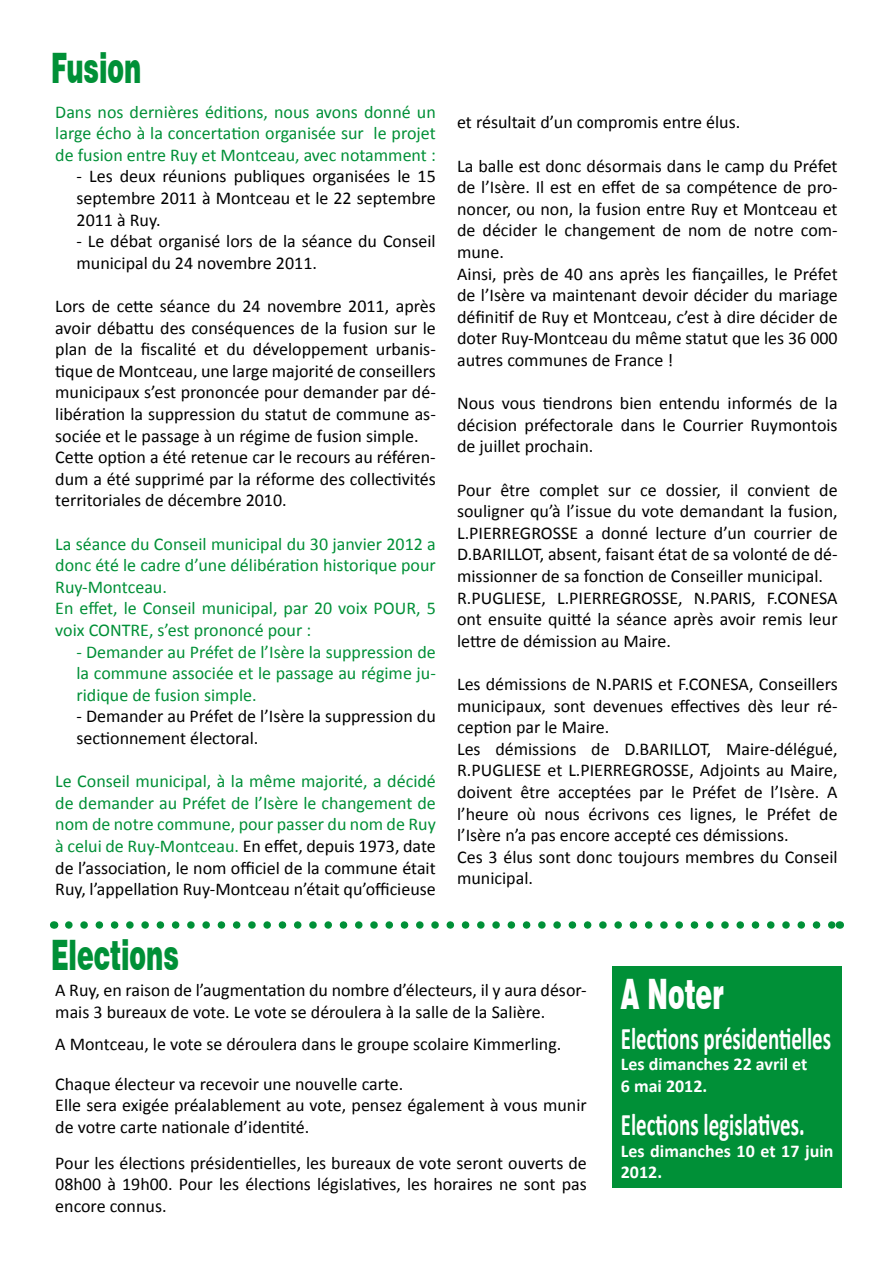
<style>
.page{position:relative;width:893px;height:1263px;background:#fff}
.page>*{position:absolute;margin:0;border:0;box-sizing:border-box;transform-origin:0 0}
.t1{font:900 42px "Swiss 721 BT";color:#009037;scale:.6 1}
.t2{font:900 42px "Swiss 721 BT";color:#fff;scale:.6 1}
.t3{font:700 31.5px "Calibri";color:#fff;scale:.67 1}
.t4{font:18px/21.6px "Calibri";color:#000}
.t5{font:18px/21.6px "Calibri";color:#009037;text-align:justify}
.t6{font:700 18px/21.6px "Calibri";color:#fff}
.s1{color:#000}
</style>
<div class="page">
<svg style="left:69px;top:921px;width:763px;height:8px"></svg>
<div style="left:612px;top:966px;width:230px;height:221px;background:#009037"></div>
<h1 class="t1" style="left:51px;top:42px;width:152px">Fusion</h1>
<p class="t5" style="left:55px;top:100px;width:382px">Dans nos dernières éditions, nous avons donné un large écho à la concertation organisée sur le projet de fusion entre Ruy et Montceau, avec notamment :</p>
<p class="t4" style="left:77px;top:165px;width:361px;text-align:justify">- Les deux réunions publiques organisées le 15 septembre 2011 à Montceau et le 22 septembre 2011 à Ruy.</p>
<p class="t4" style="left:77px;top:230px;width:361px">- Le débat organisé lors de la séance du Conseil municipal du 24 novembre 2011.</p>
<p class="t4" style="left:55px;top:294px;width:382px">Lors de cette séance du 24 novembre 2011, après avoir débattu des conséquences de la fusion sur le plan de la fiscalité et du développement urbanis&shy;tique de Montceau, une large majorité de conseillers municipaux s’est prononcée pour demander par dé&shy;libération la suppression du statut de commune as&shy;sociée et le passage à un régime de fusion simple.<br>Cette option a été retenue car le recours au référen&shy;dum a été supprimé par la réforme des collectivités territoriales de décembre 2010.</p>
<p class="t5" style="left:55px;top:532px;width:382px;text-align:left">La séance du Conseil municipal du 30 janvier 2012 a donc été le cadre d’une délibération historique pour Ruy-Montceau.<br>En effet, le Conseil municipal, par 20 voix POUR, 5 voix CONTRE, s’est prononcé pour :</p>
<p class="t5" style="left:77px;top:640px;width:361px">- Demander au Préfet de l’Isère la suppression de la commune associée et le passage au régime ju&shy;ridique de fusion simple.</p>
<p class="t4" style="left:77px;top:705px;width:361px">- Demander au Préfet de l’Isère la suppression du sectionnement électoral.</p>
<p class="t5" style="left:55px;top:770px;width:382px">Le Conseil municipal, à la même majorité, a décidé de demander au Préfet de l’Isère le changement de nom de notre commune, pour passer du nom de Ruy à celui de Ruy-Montceau. <span class="s1">En effet, depuis 1973, date de l’association, le nom officiel de la commune était Ruy, l’appellation Ruy-Montceau n’était qu’officieuse</span></p>
<h1 class="t1" style="left:51px;top:929px;width:215px">Elections</h1>
<p class="t4" style="left:457px;top:111px;width:285px">et résultait d’un compromis entre élus.</p>
<p class="t4" style="left:457px;top:154px;width:382px">La balle est donc désormais dans le camp du Préfet de l’Isère. Il est en effet de sa compétence de pro&shy;noncer, ou non, la fusion entre Ruy et Montceau et de décider le changement de nom de notre com&shy;mune.<br>Ainsi, près de 40 ans après les fiançailles, le Préfet de l’Isère va maintenant devoir décider du mariage définitif de Ruy et Montceau, c’est à dire décider de doter Ruy-Montceau du même statut que les 36 000 autres communes de France !</p>
<p class="t4" style="left:457px;top:392px;width:382px;text-align:justify">Nous vous tiendrons bien entendu informés de la décision préfectorale dans le Courrier Ruymontois de juillet prochain.</p>
<p class="t4" style="left:457px;top:478px;width:382px">Pour être complet sur ce dossier, il convient de souligner qu’à l’issue du vote demandant la fusion, L.PIERREGROSSE a donné lecture d’un courrier de D.BARILLOT, absent, faisant état de sa volonté de dé&shy;missionner de sa fonction de Conseiller municipal.<br>R.PUGLIESE, L.PIERREGROSSE, N.PARIS, F.CONESA ont ensuite quitté la séance après avoir remis leur lettre de démission au Maire.</p>
<p class="t4" style="left:457px;top:672px;width:382px">Les démissions de N.PARIS et F.CONESA, Conseillers municipaux, sont devenues effectives dès leur ré&shy;ception par le Maire.<br>Les démissions de D.BARILLOT, Maire-délégué, R.PUGLIESE et L.PIERREGROSSE, Adjoints au Maire, doivent être acceptées par le Préfet de l’Isère. A l’heure où nous écrivons ces lignes, le Préfet de l’Isère n’a pas encore accepté ces démissions.<br>Ces 3 élus sont donc toujours membres du Conseil municipal.</p>
<p class="t4" style="left:55px;top:978px;width:533px">A Ruy, en raison de l’augmentation du nombre d’électeurs, il y aura désor&shy;mais 3 bureaux de vote. Le vote se déroulera à la salle de la Salière.</p>
<p class="t4" style="left:55px;top:1032px;width:508px">A Montceau, le vote se déroulera dans le groupe scolaire Kimmerling.</p>
<p class="t4" style="left:55px;top:1072px;width:533px">Chaque électeur va recevoir une nouvelle carte.<br>Elle sera exigée préalablement au vote, pensez également à vous munir de votre carte nationale d’identité.</p>
<p class="t4" style="left:55px;top:1151px;width:533px;text-align:justify">Pour les élections présidentielles, les bureaux de vote seront ouverts de 08h00 à 19h00. Pour les élections législatives, les horaires ne sont pas encore connus.</p>
<h1 class="t2" style="left:621px;top:969px;width:173px">A Noter</h1>
<h2 class="t3" style="left:621px;top:1019px;width:315px">Elections présidentielles</h2>
<p class="t6" style="left:621px;top:1053px;width:188px">Les dimanches 22 avril et<br>6 mai 2012.</p>
<h2 class="t3" style="left:621px;top:1105px;width:276px">Elections legislatives.</h2>
<p class="t6" style="left:621px;top:1139px;width:214px">Les dimanches 10 et 17 juin<br>2012.</p>
</div>
